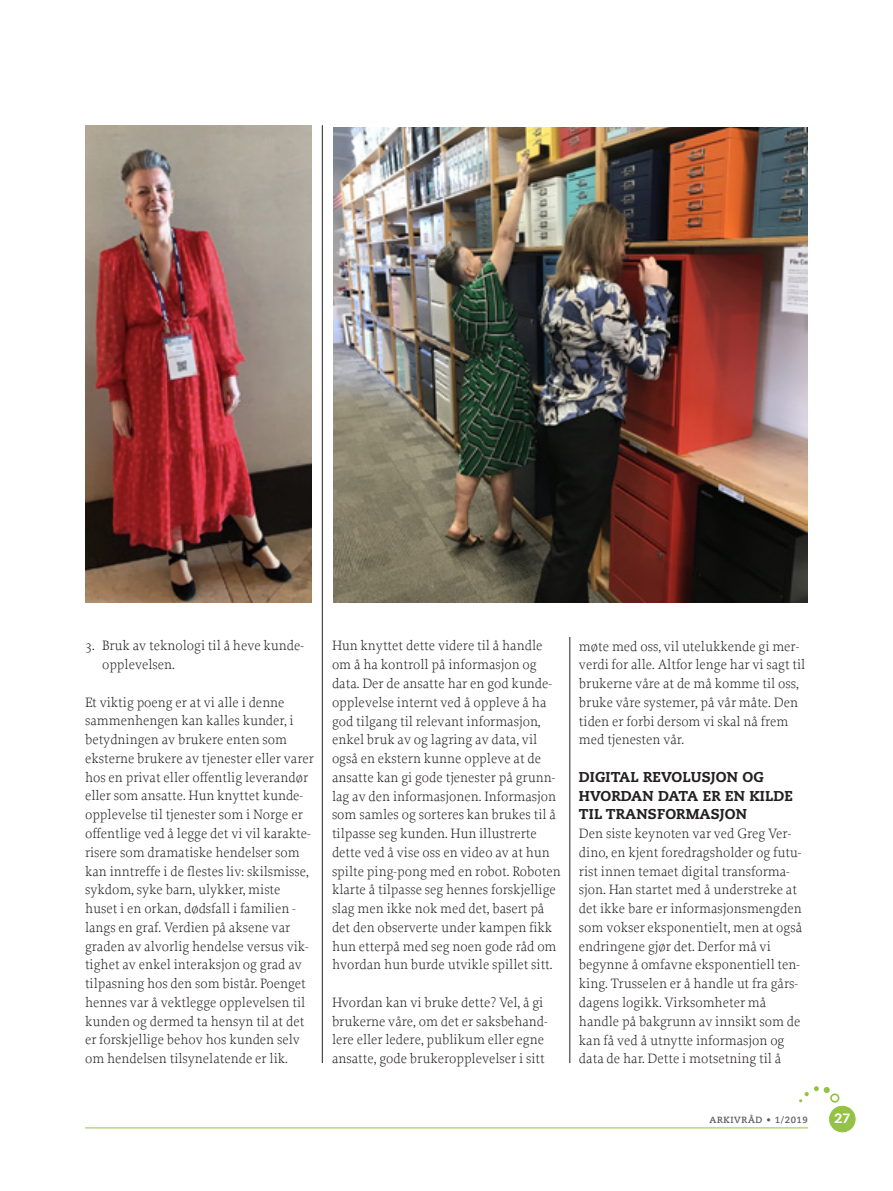
<style>
.page{position:relative;width:893px;height:1191px;background:#fff}
.page>*{position:absolute;margin:0;border:0;box-sizing:border-box;transform-origin:0 0}
.t1{font:300 14.25px/18.8px "Proforma";color:#231f20}
.t2{font:800 14.25px/18.8px "Caecilia LT Std";letter-spacing:.01em;color:#231f20}
.t3{font:800 13.5px "Caecilia LT Std";color:#fff}
.t4{font:700 9px "Caecilia LT Std";letter-spacing:.07em;color:#57585a}
</style>
<div class="page">
<img style="left:85px;top:125px;width:227px;height:477px">
<img style="left:333px;top:128px;width:475px;height:474px">
<hr style="left:322px;top:125px;width:1px;height:938px;background:#231f20">
<hr style="left:570px;top:637px;width:1px;height:426px;background:#231f20">
<hr style="left:85px;top:1127px;width:723px;height:1px;background:#94c244">
<div style="left:830px;top:1106px;width:25px;height:25px;background:#94c244;border-radius:50%"></div>
<div style="left:829px;top:1106px;width:26px;height:26px;border:1px solid #94c244;border-radius:50%"></div>
<svg style="left:799px;top:1086px;width:40px;height:16px"></svg>
<p class="t1" style="left:102px;top:636px;width:204px;text-indent:-17px">3. Bruk av teknologi til å heve kunde&shy;opplevelsen.</p>
<p class="t1" style="left:85px;top:692px;width:230px">Et viktig poeng er at vi alle i denne sammenhengen kan kalles kunder, i betydningen av brukere enten som eksterne brukere av tjenester eller varer hos en privat eller offentlig leverandør eller som ansatte. Hun knyttet kunde&shy;opplevelse til tjenester som i Norge er offentlige ved å legge det vi vil karakte&shy;risere som dramatiske hendelser som kan inntreffe i de flestes liv: skilsmisse, sykdom, syke barn, ulykker, miste huset i en orkan, dødsfall i familien - langs en graf. Verdien på aksene var graden av alvorlig hendelse versus vik&shy;tighet av enkel interaksjon og grad av tilpasning hos den som bistår. Poenget hennes var å vektlegge opplevelsen til kunden og dermed ta hensyn til at det er forskjellige behov hos kunden selv om hendelsen tilsynelatende er lik.</p>
<p class="t1" style="left:332px;top:636px;width:230px">Hun knyttet dette videre til å handle om å ha kontroll på informasjon og data. Der de ansatte har en god kunde&shy;opplevelse internt ved å oppleve å ha god tilgang til relevant informasjon, enkel bruk av og lagring av data, vil også en ekstern kunne oppleve at de ansatte kan gi gode tjenester på grunn&shy;lag av den informasjonen. Informasjon som samles og sorteres kan brukes til å tilpasse seg kunden. Hun illustrerte dette ved å vise oss en video av at hun spilte ping-pong med en robot. Roboten klarte å tilpasse seg hennes forskjellige slag men ikke nok med det, basert på det den observerte under kampen fikk hun etterpå med seg noen gode råd om hvordan hun burde utvikle spillet sitt.</p>
<p class="t1" style="left:332px;top:992px;width:217px">Hvordan kan vi bruke dette? Vel, å gi brukerne våre, om det er saksbehand&shy;lere eller ledere, publikum eller egne ansatte, gode brukeropplevelser i sitt</p>
<p class="t1" style="left:579px;top:636px;width:228px">møte med oss, vil utelukkende gi mer&shy;verdi for alle. Altfor lenge har vi sagt til brukerne våre at de må komme til oss, bruke våre systemer, på vår måte. Den tiden er forbi dersom vi skal nå frem med tjenesten vår.</p>
<p class="t2" style="left:579px;top:767px;width:215px">DIGITAL REVOLUSJON OG<br>HVORDAN DATA ER EN KILDE<br>TIL TRANSFORMASJON</p>
<p class="t1" style="left:579px;top:824px;width:225px">Den siste keynoten var ved Greg Ver&shy;dino, en kjent foredragsholder og futu&shy;rist innen temaet digital transforma&shy;sjon. Han startet med å understreke at det ikke bare er informasjonsmengden som vokser eksponentielt, men at også endringene gjør det. Derfor må vi begynne å omfavne eksponentiell ten&shy;king. Trusselen er å handle ut fra gårs&shy;dagens logikk. Virksomheter må handle på bakgrunn av innsikt som de kan få ved å utnytte informasjon og data de har. Dette i motsetning til å</p>
<p class="t4" style="left:709px;top:1114px;width:100px">ARKIVRÅD • 1/2019</p>
<p class="t3" style="left:834px;top:1110px;width:17px">27</p>
</div>
